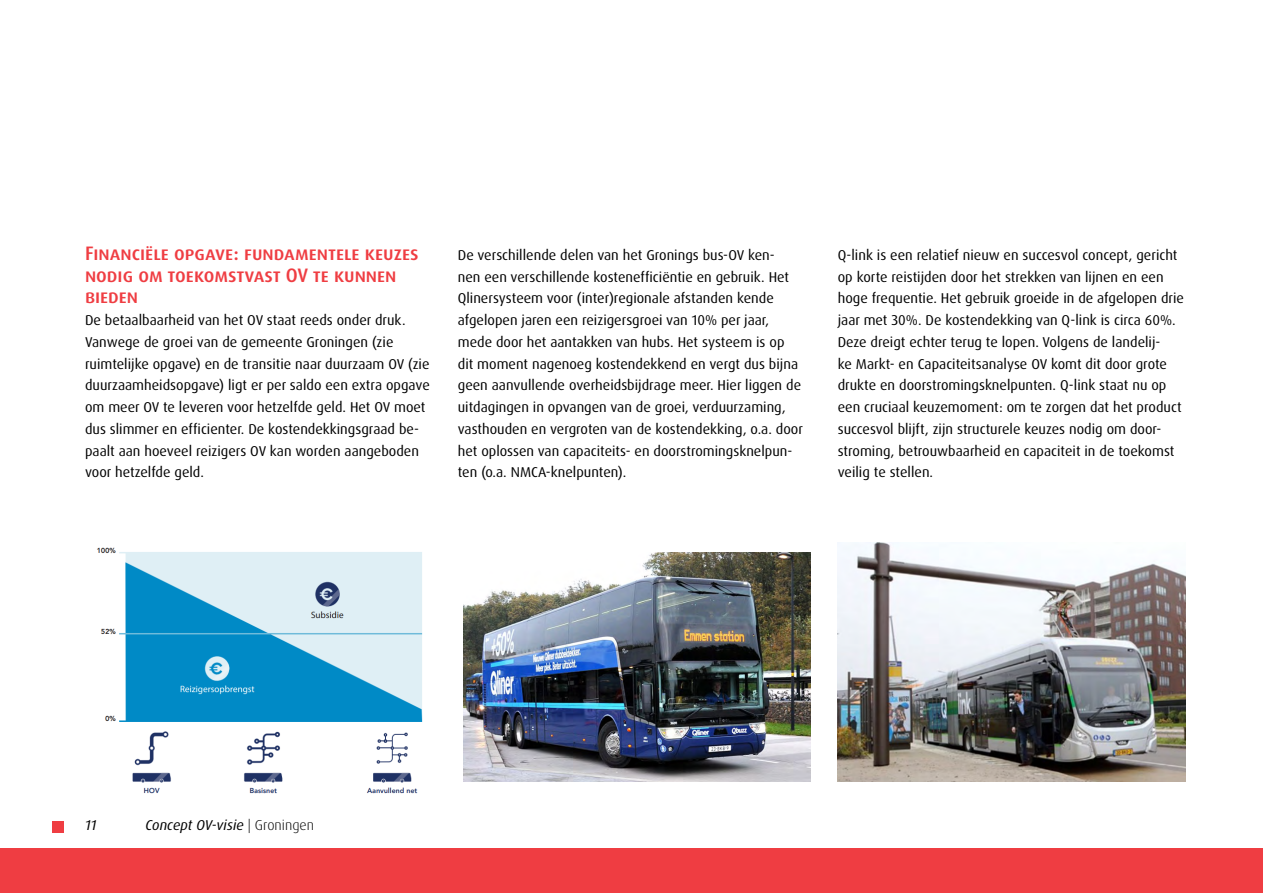
<style>
.page{position:relative;width:1263px;height:893px;background:#fff}
.page>*{position:absolute;margin:0;border:0;box-sizing:border-box;transform-origin:0 0}
.t1{font:500 19.5px/21.8px "Dax OT";color:#ef3d42}
.t2{font:14.25px/21.8px "Dax OT";color:#000}
.t3{font:italic 14.25px "Dax OT";color:#000}
.s1{font-weight:300;font-style:normal}
</style>
<div class="page">
<div style="left:0;top:848px;width:1263px;height:45px;background:#ef3d42"></div>
<div style="left:53px;top:821px;width:11px;height:11px;background:#ef3d42"></div>
<img style="left:463px;top:552px;width:348px;height:230px">
<img style="left:838px;top:543px;width:347px;height:239px">
<img style="left:97px;top:547px;width:326px;height:247px">
<h1 class="t1" style="left:85px;top:242px;width:335px">Financiële opgave: fundamentele keuzes nodig om toekomstvast OV te kunnen bieden</h1>
<p class="t2" style="left:85px;top:309px;width:346px">De betaalbaarheid van het OV staat reeds onder druk.<br>Vanwege de groei van de gemeente Groningen (zie ruimtelijke opgave) en de transitie naar duurzaam OV (zie duurzaamheidsopgave) ligt er per saldo een extra opgave om meer OV te leveren voor hetzelfde geld. Het OV moet dus slimmer en efficienter. De kostendekkingsgraad be&shy;paalt aan hoeveel reizigers OV kan worden aangeboden voor hetzelfde geld.</p>
<p class="t2" style="left:458px;top:244px;width:347px">De verschillende delen van het Gronings bus-OV ken-<br>nen een verschillende kostenefficiëntie en gebruik. Het Qlinersysteem voor (inter)regionale afstanden kende afgelopen jaren een reizigersgroei van 10% per jaar, mede door het aantakken van hubs. Het systeem is op dit moment nagenoeg kostendekkend en vergt dus bijna geen aanvullende overheidsbijdrage meer. Hier liggen de uitdagingen in opvangen van de groei, verduurzaming, vasthouden en vergroten van de kostendekking, o.a. door het oplossen van capaciteits- en doorstromingsknelpun&shy;ten (o.a. NMCA-knelpunten).</p>
<p class="t2" style="left:838px;top:244px;width:348px">Q-link is een relatief nieuw en succesvol concept, gericht op korte reistijden door het strekken van lijnen en een hoge frequentie. Het gebruik groeide in de afgelopen drie jaar met 30%. De kostendekking van Q-link is circa 60%.<br>Deze dreigt echter terug te lopen. Volgens de landelij-<br>ke Markt- en Capaciteitsanalyse OV komt dit door grote drukte en doorstromingsknelpunten. Q-link staat nu op een cruciaal keuzemoment: om te zorgen dat het product succesvol blijft, zijn structurele keuzes nodig om door&shy;stroming, betrouwbaarheid en capaciteit in de toekomst veilig te stellen.</p>
<p class="t3" style="left:85px;top:815px;width:13px">11</p>
<p class="t3" style="left:146px;top:815px;width:170px">Concept OV-visie <span class="s1">| Groningen</span></p>
</div>
